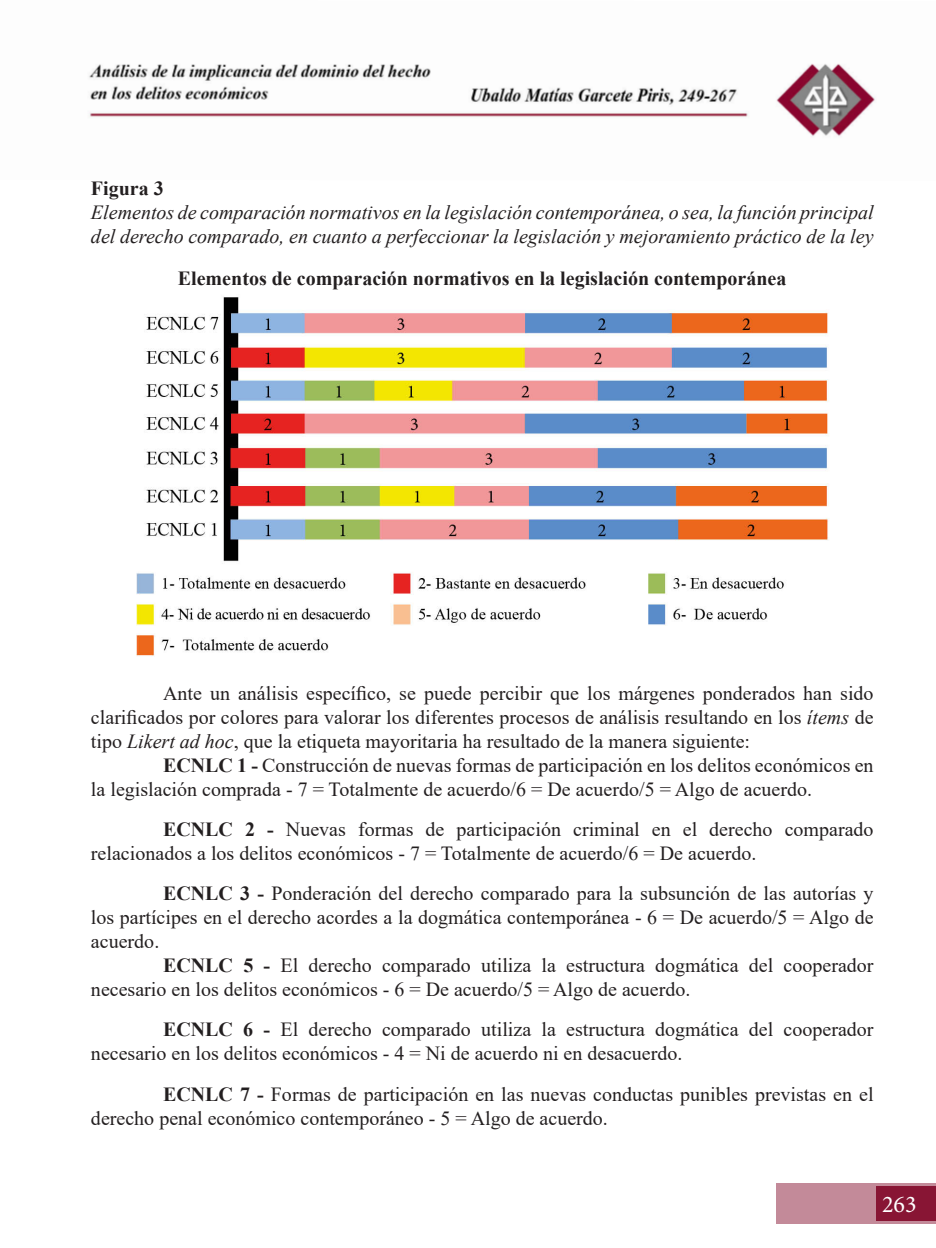
<style>
.page{position:relative;width:936px;height:1248px;background:#fff}
.page>*{position:absolute;margin:0;border:0;box-sizing:border-box;transform-origin:0 0}
.t1{font:24px "Minion Pro";color:#fff}
.t2{font:20px/24px "Times New Roman";color:#231f20}
.t3{font:italic 20px/24px "Times New Roman";color:#231f20}
.t4{font:700 20px "Times New Roman";color:#231f20}
.s1{font-style:italic}
.s2{font-weight:700}
</style>
<div class="page">
<img style="left:89px;top:63px;width:786px;height:74px">
<div style="left:776px;top:1183px;width:159px;height:40px;background:#c38a99"></div>
<div style="left:876px;top:1186px;width:59px;height:34px;background:#881534"></div>
<img style="left:136px;top:297px;width:693px;height:359px">
<p class="t4" style="left:91px;top:174px;width:74px">Figura 3</p>
<p class="t3" style="left:91px;top:200px;width:784px">Elementos de comparación normativos en la legislación contemporánea, o sea, la función principal del derecho comparado, en cuanto a perfeccionar la legislación y mejoramiento práctico de la ley</p>
<p class="t4" style="left:178px;top:264px;width:610px">Elementos de comparación normativos en la legislación contemporánea</p>
<p class="t2" style="left:91px;top:681px;width:784px;text-align:justify;text-indent:72px">Ante un análisis específico, se puede percibir que los márgenes ponderados han sido clarificados por colores para valorar los diferentes procesos de análisis resultando en los <span class="s1">ítems</span> de tipo <span class="s1">Likert ad hoc</span>, que la etiqueta mayoritaria ha resultado de la manera siguiente:</p>
<p class="t2" style="left:91px;top:753px;width:784px;text-indent:72px"><span class="s2">ECNLC 1 -</span> Construcción de nuevas formas de participación en los delitos económicos en la legislación comprada - 7 = Totalmente de acuerdo/6 = De acuerdo/5 = Algo de acuerdo.</p>
<p class="t2" style="left:91px;top:817px;width:784px;text-indent:72px"><span class="s2">ECNLC 2 -</span> Nuevas formas de participación criminal en el derecho comparado relacionados a los delitos económicos - 7 = Totalmente de acuerdo/6 = De acuerdo.</p>
<p class="t2" style="left:91px;top:881px;width:784px;text-align:justify;text-indent:72px"><span class="s2">ECNLC 3 -</span> Ponderación del derecho comparado para la subsunción de las autorías y los partícipes en el derecho acordes a la dogmática contemporánea - 6 = De acuerdo/5 = Algo de acuerdo.</p>
<p class="t2" style="left:91px;top:953px;width:784px;text-indent:72px"><span class="s2">ECNLC 5 -</span> El derecho comparado utiliza la estructura dogmática del cooperador necesario en los delitos económicos - 6 = De acuerdo/5 = Algo de acuerdo.</p>
<p class="t2" style="left:91px;top:1017px;width:784px;text-indent:72px"><span class="s2">ECNLC 6 -</span> El derecho comparado utiliza la estructura dogmática del cooperador necesario en los delitos económicos - 4 = Ni de acuerdo ni en desacuerdo.</p>
<p class="t2" style="left:91px;top:1081px;width:784px;text-indent:72px"><span class="s2">ECNLC 7 -</span> Formas de participación en las nuevas conductas punibles previstas en el derecho penal económico contemporáneo - 5 = Algo de acuerdo.</p>
<p class="t1" style="left:882px;top:1190px;width:36px">263</p>
</div>
